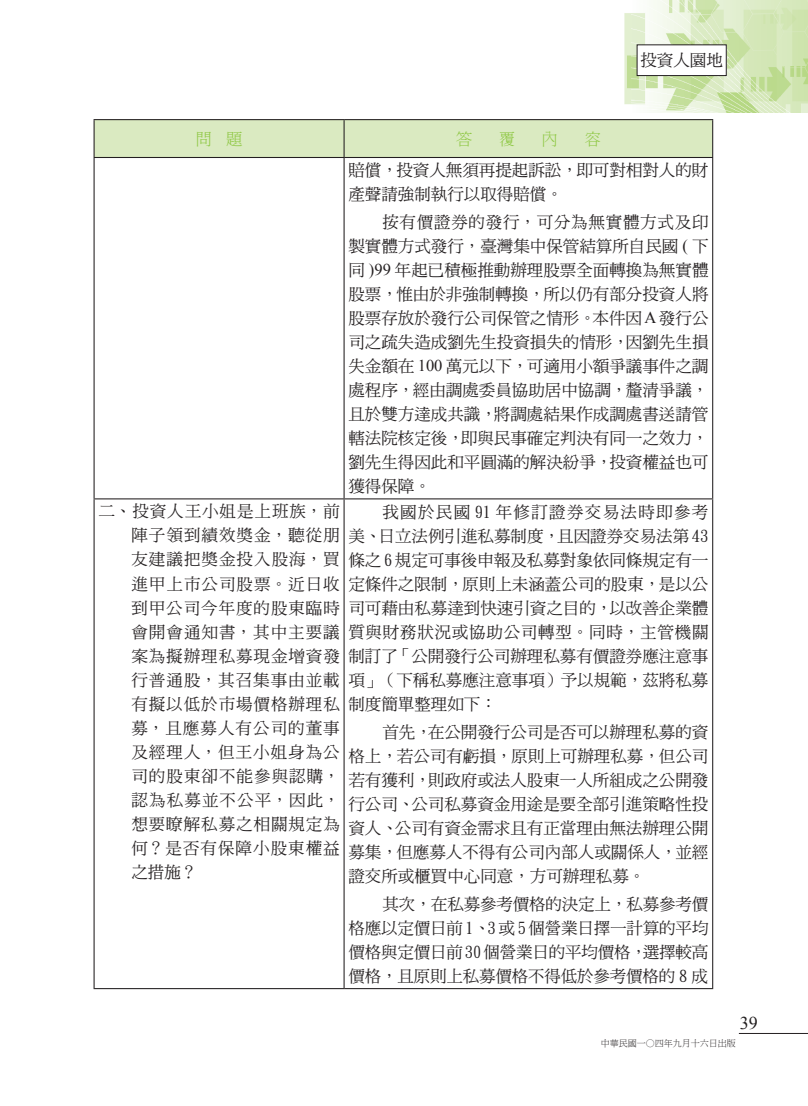
<style>
.page{position:relative;width:808px;height:1106px;background:#fff}
.page>*{position:absolute;margin:0;border:0;box-sizing:border-box;transform-origin:0 0}
.t1{font:18px "Times New Roman";color:#231f20}
.t2{font:16.5px/24px "DF Ming Md HK BF";color:#231f20;text-align:justify}
.t3{font:16.5px "DF Ming Lt HK BF";color:#8bc63e}
.t4{font:9px "DF Ming Lt HK BF";color:#231f20}
.s1{font-family:"Times New Roman"}
</style>
<div class="page">
<hr style="left:739px;top:1033px;width:69px;height:1px;background:#231f20">
<img style="left:624px;top:0;width:184px;height:112px">
<div style="left:637px;top:45px;width:89px;height:31px;background:#fff"></div>
<div style="left:637px;top:44px;width:90px;height:32px;border:1px solid #231f20"></div>
<div style="left:95px;top:120px;width:617px;height:37px;background:#daeac1"></div>
<hr style="left:94px;top:119px;width:250px;height:1px;background:#231f20">
<hr style="left:94px;top:120px;width:1px;height:37px;background:#231f20">
<hr style="left:344px;top:119px;width:369px;height:1px;background:#231f20">
<hr style="left:344px;top:120px;width:1px;height:37px;background:#231f20">
<hr style="left:712px;top:120px;width:1px;height:37px;background:#231f20">
<hr style="left:94px;top:157px;width:250px;height:1px;background:#231f20">
<hr style="left:94px;top:158px;width:1px;height:340px;background:#231f20">
<hr style="left:344px;top:157px;width:369px;height:1px;background:#231f20">
<hr style="left:344px;top:158px;width:1px;height:340px;background:#231f20">
<hr style="left:712px;top:158px;width:1px;height:340px;background:#231f20">
<hr style="left:94px;top:498px;width:250px;height:1px;background:#231f20">
<hr style="left:94px;top:499px;width:1px;height:489px;background:#231f20">
<hr style="left:344px;top:498px;width:369px;height:1px;background:#231f20">
<hr style="left:344px;top:499px;width:1px;height:489px;background:#231f20">
<hr style="left:712px;top:499px;width:1px;height:489px;background:#231f20">
<hr style="left:94px;top:988px;width:250px;height:1px;background:#231f20">
<hr style="left:344px;top:988px;width:369px;height:1px;background:#231f20">
<p class="t2" style="left:640px;top:48px;width:84px">投資人園地</p>
<p class="t3" style="left:195px;top:130px;width:49px">問 題</p>
<p class="t3" style="left:456px;top:130px;width:18px">答</p>
<p class="t3" style="left:499px;top:130px;width:18px">覆</p>
<p class="t3" style="left:542px;top:130px;width:18px">內</p>
<p class="t3" style="left:584px;top:130px;width:18px">容</p>
<p class="t2" style="left:348px;top:158px;width:362px">賠償，投資人無須再提起訴訟，即可對相對人的財產聲請強制執行以取得賠償。</p>
<p class="t2" style="left:348px;top:210px;width:362px;text-indent:34px">按有價證券的發行，可分為無實體方式及印製實體方式發行，臺灣集中保管結算所自民國 <span class="s1">(</span> 下同 <span class="s1">)99</span> 年起已積極推動辦理股票全面轉換為無實體股票，惟由於非強制轉換，所以仍有部分投資人將股票存放於發行公司保管之情形。本件因<span class="s1">A</span>發行公司之疏失造成劉先生投資損失的情形，因劉先生損失金額在 <span class="s1">100</span> 萬元以下，可適用小額爭議事件之調處程序，經由調處委員協助居中協調，釐清爭議，且於雙方達成共識，將調處結果作成調處書送請管轄法院核定後，即與民事確定判決有同一之效力，劉先生得因此和平圓滿的解決紛爭，投資權益也可獲得保障。</p>
<p class="t2" style="left:131px;top:499px;width:210px;text-indent:-33px">二、投資人王小姐是上班族，前陣子領到績效獎金，聽從朋友建議把獎金投入股海，買進甲上市公司股票。近日收到甲公司今年度的股東臨時會開會通知書，其中主要議案為擬辦理私募現金增資發行普通股，其召集事由並載有擬以低於市場價格辦理私募，且應募人有公司的董事及經理人，但王小姐身為公司的股東卻不能參與認購，認為私募並不公平，因此，想要瞭解私募之相關規定為何？是否有保障小股東權益之措施？</p>
<p class="t2" style="left:348px;top:499px;width:362px;text-indent:34px">我國於民國 91 年修訂證券交易法時即參考美、日立法例引進私募制度，且因證券交易法第 43條之 6 規定可事後申報及私募對象依同條規定有一定條件之限制，原則上未涵蓋公司的股東，是以公司可藉由私募達到快速引資之目的，以改善企業體質與財務狀況或協助公司轉型。同時，主管機關制訂了「公開發行公司辦理私募有價證券應注意事項」（下稱私募應注意事項）予以規範，茲將私募制度簡單整理如下：</p>
<p class="t2" style="left:348px;top:720px;width:362px;text-indent:34px">首先，在公開發行公司是否可以辦理私募的資格上，若公司有虧損，原則上可辦理私募，但公司若有獲利，則政府或法人股東一人所組成之公開發行公司、公司私募資金用途是要全部引進策略性投資人、公司有資金需求且有正當理由無法辦理公開募集，但應募人不得有公司內部人或關係人，並經證交所或櫃買中心同意，方可辦理私募。</p>
<p class="t2" style="left:348px;top:892px;width:362px;text-indent:34px">其次，在私募參考價格的決定上，私募參考價格應以定價日前 1、3 或 5 個營業日擇一計算的平均價格與定價日前 30個營業日的平均價格，選擇較高價格，且原則上私募價格不得低於參考價格的 8 成</p>
<p class="t1" style="left:740px;top:1010px;width:19px">39</p>
<p class="t4" style="left:601px;top:1039px;width:136px">中華民國一○四年九月十六日出版</p>
</div>
